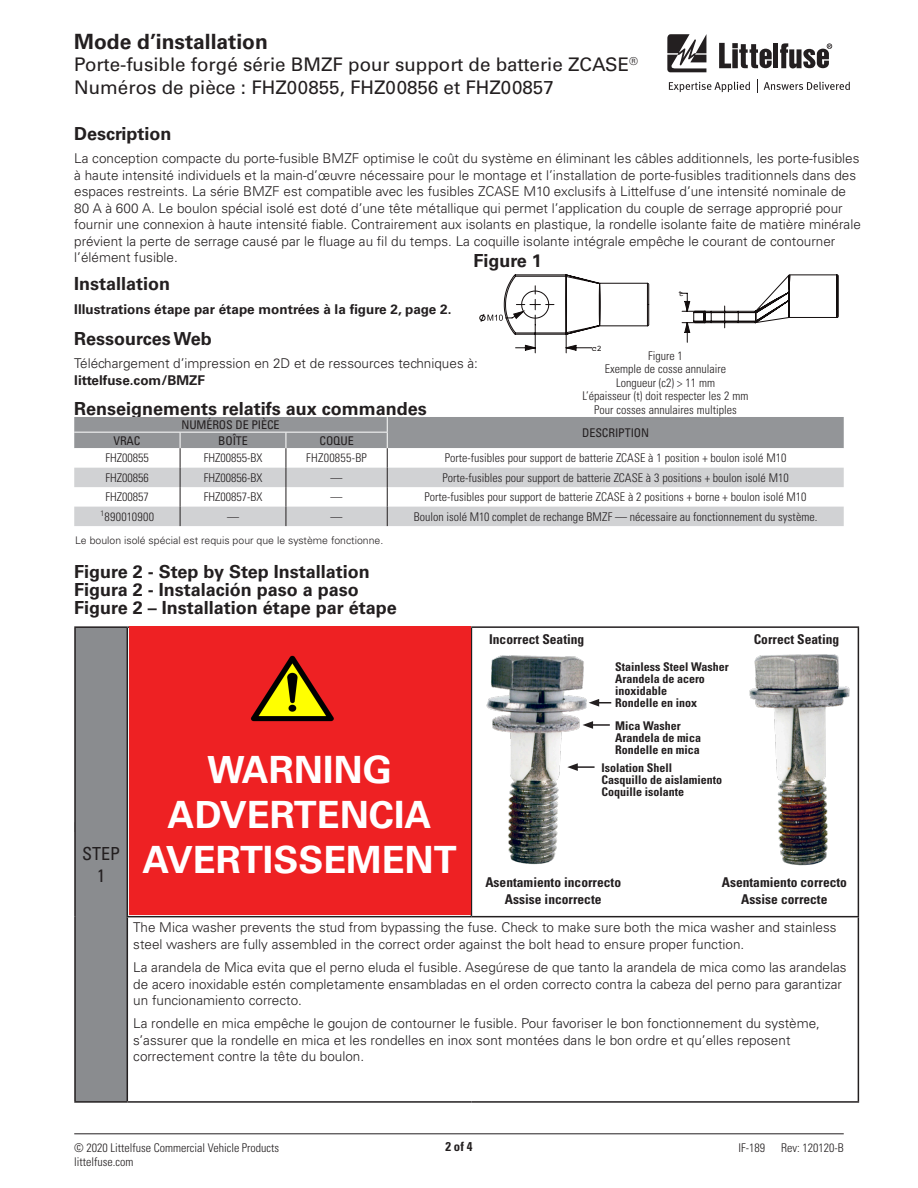
<style>
.page{position:relative;width:918px;height:1188px;background:#fff}
.page>*{position:absolute;margin:0;border:0;box-sizing:border-box;transform-origin:0 0}
.t1{font:700 37.5px "Univers LT Std";color:#fff}
.t2{font:700 21px "Univers LT Std";color:#231f20}
.t3{font:18.75px "Univers LT Std";color:#231f20}
.Body_text{font:700 18px/18px "Univers LT Std";color:#231f20}
.Green_Subheads{font:700 18px "Univers LT Std";color:#231f20}
.t4{font:condensed 18px/21.6px "Univers LT Std";color:#231f20;text-align:center}
.Body_text-2{font:300 13.5px/16.5px "Univers LT Std";color:#231f20}
.Green_Subheads-2{font:300 13.5px/16.5px "Univers LT Std";color:#231f20}
.Green_Subheads-3{font:700 condensed 13.5px/16.5px "Univers LT Std";color:#231f20;text-align:center}
.Green_Subheads-4{font:700 13.5px "Univers LT Std";color:#231f20}
.t5{font:700 condensed 12.75px "Univers LT Std";color:#231f20}
.Chart_Body{font:300 condensed 12px "Univers LT Std";color:#231f20}
.Green_Subheads-5{font:700 condensed 12px/12px "Univers LT Std";color:#231f20}
.Chart_Body-2{font:condensed 12px "Univers LT Std";letter-spacing:-.01em;color:#231f20}
.Chart_Body-3{font:300 condensed 12px "Univers LT Std";letter-spacing:.025em;color:#231f20}
.t6{font:300 10.5px "Univers LT Std";color:#231f20}
.t7{font:8.4px "Courier";color:#120d0d}
.s1{font-weight:700}
</style>
<div class="page">
<hr style="left:74px;top:1134px;width:770px;height:1px;background:#231f20">
<svg style="left:667px;top:34px;width:39px;height:38px"></svg>
<div style="left:773px;top:43px;width:5px;height:25px;background:#231f20"></div>
<svg style="left:780px;top:43px;width:52px;height:26px"></svg>
<svg style="left:719px;top:43px;width:53px;height:25px"></svg>
<svg style="left:669px;top:82px;width:81px;height:10px"></svg>
<svg style="left:757px;top:80px;width:1px;height:13px"></svg>
<svg style="left:764px;top:82px;width:86px;height:8px"></svg>
<div style="left:75px;top:627px;width:52px;height:475px;background:#8a8c8f"></div>
<hr style="left:74px;top:626px;width:53px;height:2px;background:#231f20">
<hr style="left:74px;top:628px;width:2px;height:289px;background:#231f20">
<hr style="left:127px;top:626px;width:344px;height:2px;background:#231f20">
<hr style="left:127px;top:628px;width:1px;height:288px;background:#231f20">
<hr style="left:471px;top:626px;width:388px;height:2px;background:#231f20">
<hr style="left:471px;top:628px;width:1px;height:288px;background:#231f20">
<hr style="left:858px;top:628px;width:1px;height:288px;background:#231f20">
<hr style="left:74px;top:917px;width:2px;height:184px;background:#231f20">
<hr style="left:127px;top:916px;width:344px;height:1px;background:#231f20">
<hr style="left:127px;top:917px;width:1px;height:184px;background:#231f20">
<hr style="left:471px;top:916px;width:388px;height:1px;background:#231f20">
<hr style="left:858px;top:917px;width:1px;height:184px;background:#231f20">
<hr style="left:74px;top:1101px;width:53px;height:2px;background:#231f20">
<hr style="left:127px;top:1101px;width:344px;height:2px;background:#231f20">
<hr style="left:471px;top:1101px;width:388px;height:2px;background:#231f20">
<div style="left:129px;top:626px;width:342px;height:289px;background:#ee2123"></div>
<img style="left:250px;top:655px;width:84px;height:67px">
<svg style="left:74px;top:417px;width:770px;height:109px"></svg>
<svg style="left:479px;top:274px;width:360px;height:80px"></svg>
<img style="left:486px;top:655px;width:101px;height:210px">
<img style="left:749px;top:644px;width:111px;height:248px">
<svg style="left:583px;top:721px;width:27px;height:8px"></svg>
<svg style="left:589px;top:699px;width:22px;height:8px"></svg>
<hr style="left:575px;top:766px;width:20px;height:2px;background:#231f20">
<svg style="left:567px;top:763px;width:11px;height:8px"></svg>
<div style="left:580px;top:351px;width:171px;height:63px;background:#fff"></div>
<p class="t2" style="left:74px;top:29px;width:195px">Mode d’installation</p>
<p class="t3" style="left:74px;top:53px;width:565px">Porte-fusible forgé série BMZF pour support de batterie ZCASE<sup>®</sup></p>
<p class="t3" style="left:74px;top:76px;width:481px">Numéros de pièce : FHZ00855, FHZ00856 et FHZ00857</p>
<p class="Green_Subheads" style="left:74px;top:123px;width:99px">Description</p>
<p class="Body_text-2" style="left:74px;top:150px;width:788px">La conception compacte du porte-fusible BMZF optimise le coût du système en éliminant les câbles additionnels, les porte-fusibles à haute intensité individuels et la main-d’œuvre nécessaire pour le montage et l’installation de porte-fusibles traditionnels dans des espaces restreints. La série BMZF est compatible avec les fusibles ZCASE M10 exclusifs à Littelfuse d’une intensité nominale de 80 A à 600 A. Le boulon spécial isolé est doté d’une tête métallique qui permet l’application du couple de serrage approprié pour fournir une connexion à haute intensité fiable. Contrairement aux isolants en plastique, la rondelle isolante faite de matière minérale prévient la perte de serrage causé par le fluage au fil du temps. La coquille isolante intégrale empêche le courant de contourner l’élément fusible.</p>
<p class="Green_Subheads" style="left:74px;top:274px;width:98px">Installation</p>
<p class="Green_Subheads-4" style="left:74px;top:301px;width:379px">Illustrations étape par étape montrées à la figure 2, page 2.</p>
<p class="Green_Subheads" style="left:74px;top:328px;width:139px">Ressources Web</p>
<p class="Body_text-2" style="left:74px;top:355px;width:405px">Téléchargement d’impression en 2D et de ressources techniques à: <span class="s1">littelfuse.com/BMZF</span></p>
<p class="Green_Subheads" style="left:74px;top:398px;width:354px">Renseignements relatifs aux commandes</p>
<p class="Chart_Body-2" style="left:182px;top:417px;width:100px">NUMÉROS DE PIÈCE</p>
<p class="Chart_Body-2" style="left:582px;top:425px;width:68px">DESCRIPTION</p>
<p class="Chart_Body-2" style="left:113px;top:433px;width:28px">VRAC</p>
<p class="Chart_Body-2" style="left:218px;top:433px;width:31px">BOÎTE</p>
<p class="Chart_Body-2" style="left:320px;top:433px;width:36px">COQUE</p>
<p class="Chart_Body" style="left:105px;top:451px;width:45px">FHZ00855</p>
<p class="Chart_Body" style="left:204px;top:451px;width:60px">FHZ00855-BX</p>
<p class="Chart_Body-3" style="left:306px;top:451px;width:62px">FHZ00855-BP</p>
<p class="Chart_Body" style="left:445px;top:451px;width:343px">Porte-fusibles pour support de batterie ZCASE à 1 position + boulon isolé M10</p>
<p class="Chart_Body" style="left:105px;top:470px;width:45px">FHZ00856</p>
<p class="Chart_Body" style="left:204px;top:470px;width:60px">FHZ00856-BX</p>
<p class="Chart_Body" style="left:331px;top:470px;width:13px">—</p>
<p class="Chart_Body" style="left:442px;top:470px;width:348px">Porte-fusibles pour support de batterie ZCASE à 3 positions + boulon isolé M10</p>
<p class="Chart_Body" style="left:105px;top:490px;width:45px">FHZ00857</p>
<p class="Chart_Body" style="left:204px;top:490px;width:60px">FHZ00857-BX</p>
<p class="Chart_Body" style="left:331px;top:490px;width:13px">—</p>
<p class="Chart_Body" style="left:425px;top:490px;width:384px">Porte-fusibles pour support de batterie ZCASE à 2 positions + borne + boulon isolé M10</p>
<p class="Chart_Body-3" style="left:100px;top:510px;width:55px"><sup>1</sup>890010900</p>
<p class="Chart_Body" style="left:227px;top:509px;width:13px">—</p>
<p class="Chart_Body" style="left:331px;top:509px;width:13px">—</p>
<p class="Chart_Body" style="left:414px;top:509px;width:405px">Boulon isolé M10 complet de rechange BMZF — nécessaire au fonctionnement du système.</p>
<p class="t6" style="left:75px;top:534px;width:310px">Le boulon isolé spécial est requis pour que le système fonctionne.</p>
<p class="Green_Subheads" style="left:473px;top:250px;width:70px">Figure 1</p>
<p class="t7" style="left:678px;top:287px;width:7px">t</p>
<p class="t7" style="left:592px;top:341px;width:12px">c2</p>
<p class="Chart_Body" style="left:648px;top:348px;width:36px">Figure 1</p>
<p class="Chart_Body" style="left:605px;top:362px;width:123px">Exemple de cosse annulaire</p>
<p class="Chart_Body" style="left:616px;top:375px;width:100px">Longueur (c2) &gt; 11 mm</p>
<p class="Chart_Body" style="left:583px;top:389px;width:167px">L’épaisseur (t) doit respecter les 2 mm</p>
<p class="Chart_Body" style="left:594px;top:402px;width:144px">Pour cosses annulaires multiples</p>
<p class="Body_text" style="left:74px;top:563px;width:324px">Figure 2 - Step by Step Installation<br>Figura 2 - Instalación paso a paso<br>Figure 2 – Installation étape par étape</p>
<p class="t4" style="left:82px;top:843px;width:40px">STEP<br>1</p>
<p class="t1" style="left:207px;top:748px;width:186px">WARNING</p>
<p class="t1" style="left:168px;top:793px;width:265px">ADVERTENCIA</p>
<p class="t1" style="left:142px;top:838px;width:316px">AVERTISSEMENT</p>
<p class="Green_Subheads-3" style="left:489px;top:631px;width:97px">Incorrect Seating</p>
<p class="Green_Subheads-3" style="left:754px;top:631px;width:87px">Correct Seating</p>
<p class="Green_Subheads-5" style="left:615px;top:660px;width:115px">Stainless Steel Washer<br>Arandela de acero inoxidable<br>Rondelle en inox</p>
<p class="Green_Subheads-5" style="left:615px;top:720px;width:87px">Mica Washer<br>Arandela de mica<br>Rondelle en mica</p>
<p class="Green_Subheads-5" style="left:601px;top:762px;width:122px">Isolation Shell<br>Casquillo de aislamiento<br>Coquille isolante</p>
<p class="Green_Subheads-3" style="left:485px;top:874px;width:137px">Asentamiento incorrecto<br>Assise incorrecte</p>
<p class="Green_Subheads-3" style="left:722px;top:874px;width:127px">Asentamiento correcto<br>Assise correcte</p>
<p class="Green_Subheads-2" style="left:133px;top:919px;width:705px">The Mica washer prevents the stud from bypassing the fuse. Check to make sure both the mica washer and stainless steel washers are fully assembled in the correct order against the bolt head to ensure proper function.</p>
<p class="Green_Subheads-2" style="left:133px;top:959px;width:715px">La arandela de Mica evita que el perno eluda el fusible. Asegúrese de que tanto la arandela de mica como las arandelas de acero inoxidable estén completamente ensambladas en el orden correcto contra la cabeza del perno para garantizar un funcionamiento correcto.</p>
<p class="Green_Subheads-2" style="left:133px;top:1015px;width:688px">La rondelle en mica empêche le goujon de contourner le fusible. Pour favoriser le bon fonctionnement du système, s’assurer que la rondelle en mica et les rondelles en inox sont montées dans le bon ordre et qu’elles reposent correctement contre la tête du boulon.</p>
<p class="t5" style="left:445px;top:1139px;width:29px">2 of 4</p>
<p class="Chart_Body" style="left:74px;top:1141px;width:207px">© 2020 Littelfuse Commercial Vehicle Products</p>
<p class="Chart_Body" style="left:738px;top:1141px;width:28px">IF-189</p>
<p class="Chart_Body" style="left:781px;top:1141px;width:64px">Rev: 120120-B</p>
<p class="Chart_Body" style="left:74px;top:1154px;width:61px">littelfuse.com</p>
</div>
